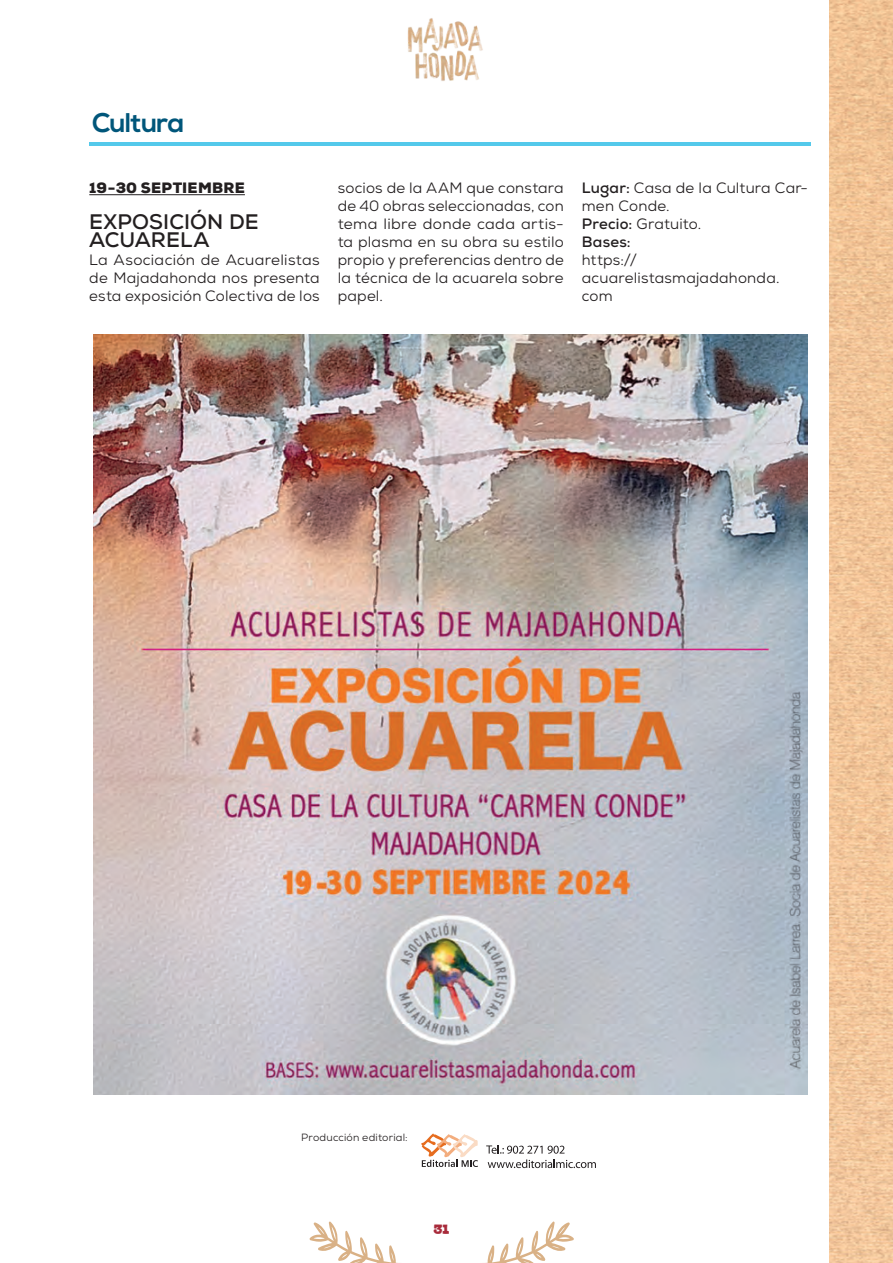
<style>
.page{position:relative;width:893px;height:1263px;background:#fff}
.page>*{position:absolute;margin:0;border:0;box-sizing:border-box;transform-origin:0 0}
.t1{font:700 27px "Nexa";letter-spacing:-.02em;color:#00567a}
.t2{font:700 21px/18px "Nexa";letter-spacing:.005em;color:#231f20}
.t3{font:15px/18px "Nexa";letter-spacing:.015em;color:#231f20;text-align:justify}
.t4{font:900 15px "Nexa";letter-spacing:.015em;color:#231f20}
.t5{font:15px "Corn Dog";color:#a82b3b}
.t6{font:10.5px "Nexa";letter-spacing:.015em;color:#231f20}
.s1{font-weight:700}
</style>
<div class="page">
<img style="left:829px;top:0;width:64px;height:1263px">
<img style="left:407px;top:18px;width:76px;height:63px">
<svg style="left:309px;top:1221px;width:89px;height:42px"></svg>
<svg style="left:486px;top:1221px;width:88px;height:42px"></svg>
<hr style="left:89px;top:194px;width:156px;height:1px;background:#231f20">
<img style="left:94px;top:334px;width:714px;height:760px">
<svg style="left:486px;top:1145px;width:110px;height:23px"></svg>
<svg style="left:421px;top:1133px;width:57px;height:34px"></svg>
<hr style="left:89px;top:142px;width:721px;height:3px;background:#54c9eb">
<h1 class="t1" style="left:92px;top:107px;width:94px">Cultura</h1>
<p class="t4" style="left:89px;top:178px;width:157px">19-30 SEPTIEMBRE</p>
<h2 class="t2" style="left:89px;top:213px;width:171px">EXPOSICIÓN DE<br>ACUARELA</h2>
<p class="t3" style="left:89px;top:251px;width:232px">La Asociación de Acuarelistas de Majadahonda nos presenta esta exposición Colectiva de los</p>
<p class="t3" style="left:338px;top:179px;width:228px">socios de la AAM que constara de 40 obras seleccionadas, con tema libre donde cada artis&shy;ta plasma en su obra su estilo propio y preferencias dentro de la técnica de la acuarela sobre papel.</p>
<p class="t3" style="left:582px;top:179px;width:228px;text-align:left"><span class="s1">Lugar:</span> Casa de la Cultura Car&shy;men Conde.<br><span class="s1">Precio:</span> Gratuito.<br><span class="s1">Bases:</span></p>
<p class="t3" style="left:582px;top:251px;width:199px;text-align:left">https:// acuarelistasmajadahonda. com</p>
<p class="t6" style="left:301px;top:1131px;width:108px">Producción editorial:</p>
<p class="t5" style="left:434px;top:1221px;width:17px">31</p>
</div>
